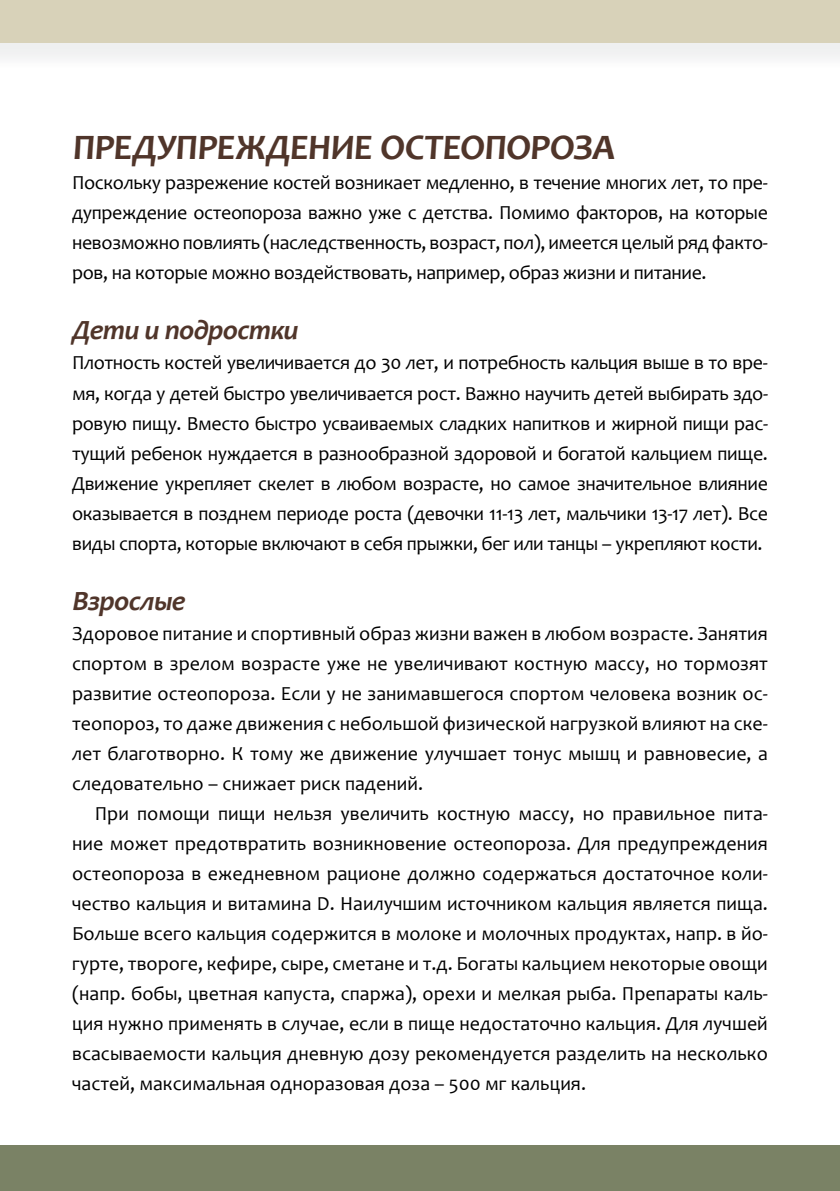
<style>
.page{position:relative;width:840px;height:1191px;background:#fff}
.page>*{position:absolute;margin:0;border:0;box-sizing:border-box;transform-origin:0 0}
.t1{font:700 36px "Candara";color:#50352a}
.t2{font:italic 700 28px "Candara";letter-spacing:-.02em;color:#50352a}
.t3{font:20px/30px "Candara";letter-spacing:-.01em;color:#000;text-align:justify}
</style>
<div class="page">
<div style="left:0;top:0;width:839px;height:43px;background:#d8d2b9"></div>
<div style="left:0;top:1145px;width:839px;height:46px;background:#7a8265"></div>
<h1 class="t1" style="left:72px;top:126px;width:546px">ПРЕДУПРЕЖДЕНИЕ ОСТЕОПОРОЗА</h1>
<p class="t3" style="left:72px;top:168px;width:697px">Поскольку разрежение костей возникает медленно, в течение многих лет, то пре&shy;дупреждение остеопороза важно уже с детства. Помимо факторов, на которые невозможно повлиять (наследственность, возраст, пол), имеется целый ряд факто&shy;ров, на которые можно воздействовать, например, образ жизни и питание.</p>
<h2 class="t2" style="left:72px;top:313px;width:230px">Дети и подростки</h2>
<p class="t3" style="left:72px;top:348px;width:697px">Плотность костей увеличивается до 30 лет, и потребность кальция выше в то вре&shy;мя, когда у детей быстро увеличивается рост. Важно научить детей выбирать здо&shy;ровую пищу. Вместо быстро усваиваемых сладких напитков и жирной пищи рас&shy;тущий ребенок нуждается в разнообразной здоровой и богатой кальцием пище.<br>Движение укрепляет скелет в любом возрасте, но самое значительное влияние оказывается в позднем периоде роста (девочки 11-13 лет, мальчики 13-17 лет). Все виды спорта, которые включают в себя прыжки, бег или танцы – укрепляют кости.</p>
<h2 class="t2" style="left:72px;top:583px;width:117px">Взрослые</h2>
<p class="t3" style="left:72px;top:618px;width:697px">Здоровое питание и спортивный образ жизни важен в любом возрасте. Занятия спортом в зрелом возрасте уже не увеличивают костную массу, но тормозят развитие остеопороза. Если у не занимавшегося спортом человека возник ос&shy;теопороз, то даже движения с небольшой физической нагрузкой влияют на ске&shy;лет благотворно. К тому же движение улучшает тонус мышц и равновесие, а следовательно – снижает риск падений.</p>
<p class="t3" style="left:72px;top:798px;width:697px;text-indent:23px">При помощи пищи нельзя увеличить костную массу, но правильное пита&shy;ние может предотвратить возникновение остеопороза. Для предупреждения остеопороза в ежедневном рационе должно содержаться достаточное коли&shy;чество кальция и витамина D. Наилучшим источником кальция является пища.<br>Больше всего кальция содержится в молоке и молочных продуктах, напр. в йо&shy;гурте, твороге, кефире, сыре, сметане и т.д. Богаты кальцием некоторые овощи (напр. бобы, цветная капуста, спаржа), орехи и мелкая рыба. Препараты каль&shy;ция нужно применять в случае, если в пище недостаточно кальция. Для лучшей всасываемости кальция дневную дозу рекомендуется разделить на несколько частей, максимальная одноразовая доза – 500 мг кальция.</p>
</div>
